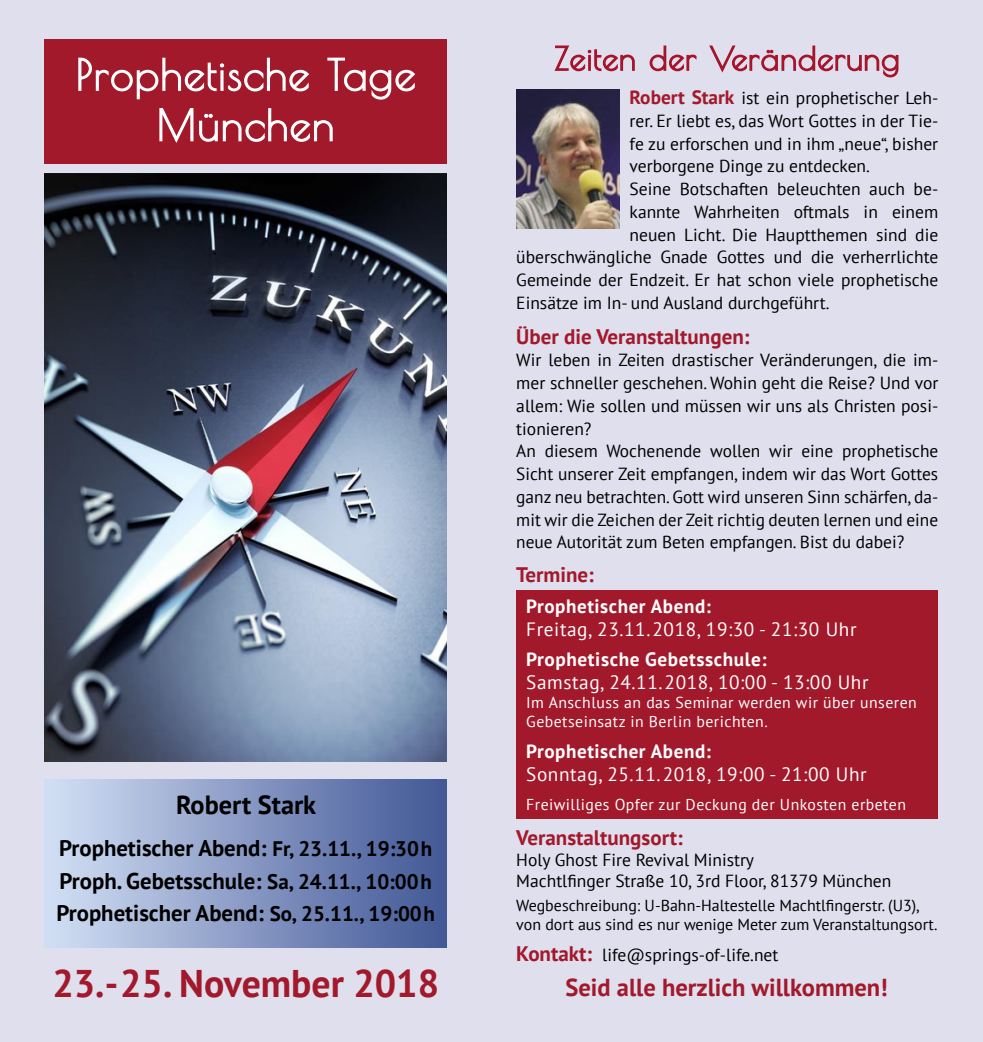
<style>
.page{position:relative;width:983px;height:1042px;background:#fff}
.page>*{position:absolute;margin:0;border:0;box-sizing:border-box;transform-origin:0 0}
.t1{font:700 38.5px "PT Sans";color:#a2192b}
.t2{font:700 26.25px "PT Sans";color:#000}
.t3{font:700 24.5px "PT Sans";color:#a2192b}
.t4{font:700 22.75px "PT Sans";color:#000}
.t5{font:700 21px "PT Sans";color:#a2192b}
.t6{font:19.25px/23.1px "PT Sans";letter-spacing:.03em;color:#fff}
.t7{font:700 19.25px "PT Sans";letter-spacing:.03em;color:#fff}
.t8{font:17.5px/22.8px "PT Sans";color:#000;text-align:justify}
.t9{font:15.92px/19.1px "PT Sans";color:#000}
.t10{font:15.75px/18.9px "PT Sans";letter-spacing:.03em;color:#fff}
.s1{font-size:21px}
.s2{font-weight:700;font-size:19.25px;color:#a2192b}
.s3{font-weight:700}
.s4{font-weight:700;font-size:21px;color:#a2192b}
</style>
<div class="page">
<div style="left:0;top:0;width:982px;height:1042px;background:#dfdfee"></div>
<div style="left:45px;top:779px;width:401px;height:168px;background:linear-gradient(to right,#d3e0f5,#415695)"></div>
<div style="left:45px;top:40px;width:401px;height:124px;background:#a2192b"></div>
<svg style="left:78px;top:57px;width:337px;height:86px"></svg>
<img style="left:45px;top:174px;width:401px;height:588px">
<div style="left:516px;top:590px;width:422px;height:229px;background:#a2192b"></div>
<img style="left:516px;top:89px;width:103px;height:139px">
<svg style="left:554px;top:45px;width:81px;height:27px"></svg>
<svg style="left:649px;top:45px;width:48px;height:27px"></svg>
<svg style="left:709px;top:45px;width:190px;height:33px"></svg>
<p class="t2" style="left:176px;top:787px;width:142px">Robert Stark</p>
<p class="t4" style="left:59px;top:833px;width:374px">Prophetischer Abend: <span class="s1">Fr, 23.11., 19:30 h</span></p>
<p class="t4" style="left:59px;top:865px;width:374px">Proph. Gebetsschule: <span class="s1">Sa, 24.11., 10:00 h</span></p>
<p class="t4" style="left:56px;top:898px;width:380px">Prophetischer Abend: <span class="s1">So, 25.11., 19:00 h</span></p>
<p class="t1" style="left:52px;top:958px;width:388px">23. - 25. November 2018</p>
<p class="t8" style="left:629px;top:86px;width:310px"><span class="s2">Robert Stark</span> ist ein prophetischer Leh&shy;rer. Er liebt es, das Wort Gottes in der Tie&shy;fe zu erforschen und in ihm „neue“, bisher verborgene Dinge zu entdecken.</p>
<p class="t8" style="left:629px;top:177px;width:310px">Seine Botschaften beleuchten auch be-</p>
<p class="t8" style="left:629px;top:200px;width:310px">kannte Wahrheiten oftmals in einem</p>
<p class="t8" style="left:629px;top:223px;width:310px">neuen Licht. Die Hauptthemen sind die</p>
<p class="t8" style="left:516px;top:245px;width:423px">überschwängliche Gnade Gottes und die verherrlichte</p>
<p class="t8" style="left:516px;top:268px;width:423px">Gemeinde der Endzeit. Er hat schon viele prophetische</p>
<p class="t8" style="left:516px;top:291px;width:315px">Einsätze im In- und Ausland durchgeführt.</p>
<p class="t5" style="left:516px;top:322px;width:234px">Über die Veranstaltungen:</p>
<p class="t8" style="left:516px;top:348px;width:423px">Wir leben in Zeiten drastischer Veränderungen, die im&shy;mer schneller geschehen. Wohin geht die Reise? Und vor allem: Wie sollen und müssen wir uns als Christen posi&shy;tionieren?</p>
<p class="t8" style="left:516px;top:439px;width:423px">An diesem Wochenende wollen wir eine prophetische Sicht unserer Zeit empfangen, indem wir das Wort Gottes ganz neu betrachten.Gott wird unseren Sinn schärfen, da&shy;mit wir die Zeichen der Zeit richtig deuten lernen und eine neue Autorität zum Beten empfangen. Bist du dabei?</p>
<p class="t5" style="left:516px;top:560px;width:79px">Termine:</p>
<p class="t7" style="left:526px;top:593px;width:186px">Prophetischer Abend:</p>
<p class="t6" style="left:526px;top:617px;width:332px">Freitag, 23.11. 2018, 19:30 - 21:30 Uhr</p>
<p class="t6" style="left:526px;top:647px;width:344px"><span class="s3">Prophetische Gebetsschule:<br></span>Samstag, 24.11. 2018, 10:00 - 13:00 Uhr</p>
<p class="t10" style="left:526px;top:693px;width:392px">Im Anschluss an das Seminar werden wir über unseren<br>Gebetseinsatz in Berlin berichten.</p>
<p class="t7" style="left:526px;top:738px;width:186px">Prophetischer Abend:</p>
<p class="t6" style="left:526px;top:762px;width:342px">Sonntag, 25.11. 2018, 19:00 - 21:00 Uhr</p>
<p class="t10" style="left:526px;top:794px;width:381px">Freiwilliges Opfer zur Deckung der Unkosten erbeten</p>
<p class="t5" style="left:516px;top:823px;width:168px">Veranstaltungsort:</p>
<p class="t8" style="left:516px;top:848px;width:239px">Holy Ghost Fire Revival Ministry</p>
<p class="t8" style="left:516px;top:869px;width:376px">Machtlfinger Straße 10, 3rd Floor, 81379 München</p>
<p class="t9" style="left:516px;top:895px;width:423px">Wegbeschreibung: U-Bahn-Haltestelle Machtlfingerstr. (U3), von dort aus sind es nur wenige Meter zum Veranstaltungsort.</p>
<p class="t8" style="left:516px;top:943px;width:263px"><span class="s4">Kontakt:</span> life@springs-of-life.net</p>
<p class="t3" style="left:565px;top:971px;width:323px">Seid alle herzlich willkommen!</p>
</div>
